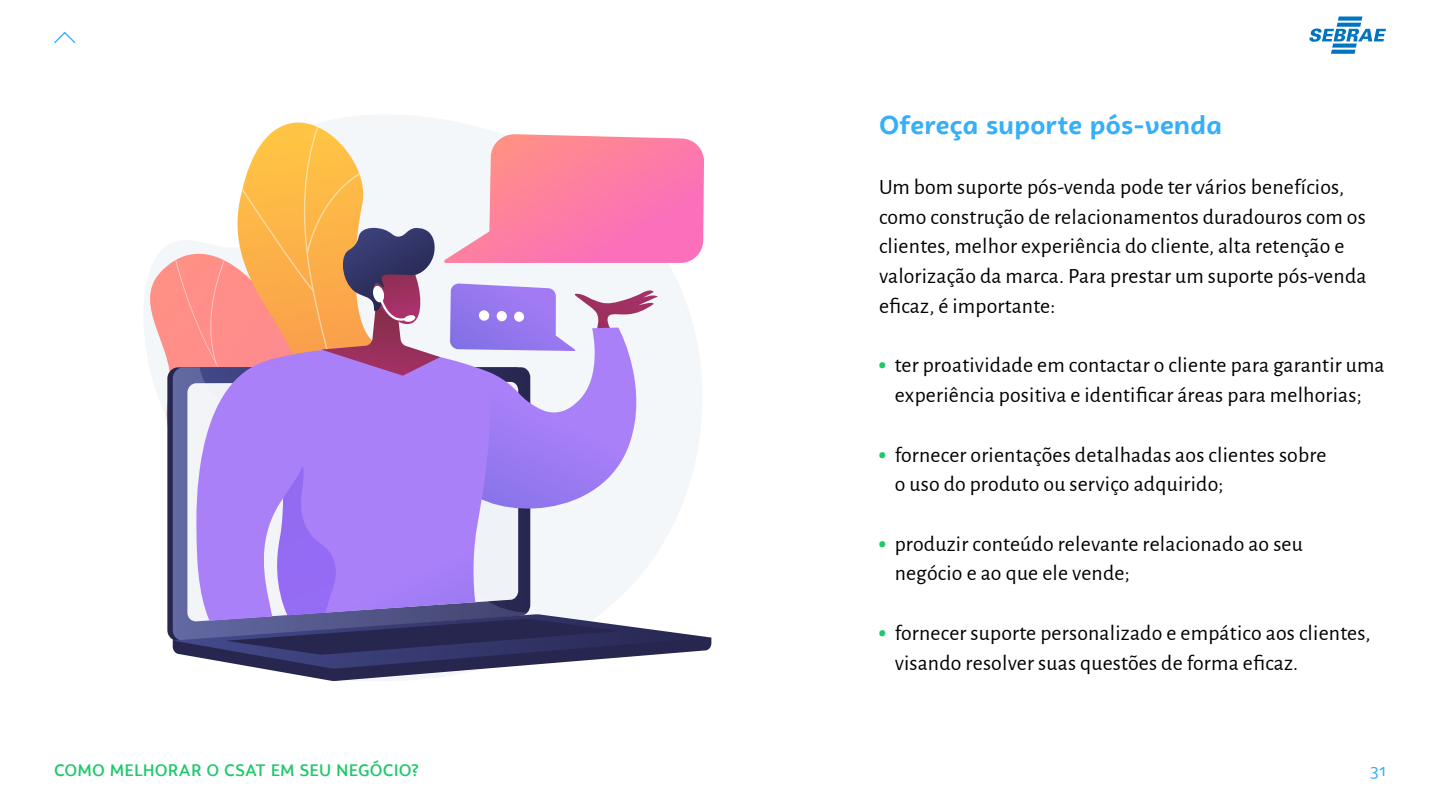
<style>
.page{position:relative;width:1440px;height:810px;background:#fff}
.page>*{position:absolute;margin:0;border:0;box-sizing:border-box;transform-origin:0 0}
.t1{font:700 26.25px "Campuni";letter-spacing:.01em;color:#35b0f8}
.t2{font:21.75px/29.7px "Alegreya Sans";letter-spacing:.01em;color:#000}
.t3{font:500 16.5px "Campuni";letter-spacing:.01em;color:#1ec96b}
.t4{font:16.5px "Campuni";color:#35b0f8}
.s1{font-weight:900;color:#1ec96b}
</style>
<div class="page">
<svg style="left:54px;top:31px;width:22px;height:13px"></svg>
<svg style="left:1310px;top:17px;width:76px;height:37px"></svg>
<svg style="left:144px;top:254px;width:15px;height:143px"></svg>
<svg style="left:286px;top:123px;width:106px;height:11px"></svg>
<svg style="left:159px;top:134px;width:552px;height:547px"></svg>
<p class="t1" style="left:879px;top:109px;width:344px">Ofereça suporte pós-venda</p>
<p class="t2" style="left:879px;top:171px;width:489px">Um bom suporte pós-venda pode ter vários benefícios, como construção de relacionamentos duradouros com os clientes, melhor experiência do cliente, alta retenção e valorização da marca. Para prestar um suporte pós-venda eficaz, é importante:</p>
<p class="t2" style="left:879px;top:349px;width:507px;text-align:center"><span class="s1">ۨ</span> ter proatividade em contactar o cliente para garantir uma experiência positiva e identificar áreas para melhorias;</p>
<p class="t2" style="left:895px;top:438px;width:433px;text-indent:-16px"><span class="s1">ۨ</span> fornecer orientações detalhadas aos clientes sobre o uso do produto ou serviço adquirido;</p>
<p class="t2" style="left:895px;top:528px;width:410px;text-indent:-16px"><span class="s1">ۨ</span> produzir conteúdo relevante relacionado ao seu negócio e ao que ele vende;</p>
<p class="t2" style="left:895px;top:617px;width:477px;text-indent:-16px"><span class="s1">ۨ</span> fornecer suporte personalizado e empático aos clientes, visando resolver suas questões de forma eficaz.</p>
<p class="t3" style="left:54px;top:760px;width:367px">COMO MELHORAR O CSAT EM SEU NEGÓCIO?</p>
<p class="t4" style="left:1370px;top:760px;width:17px">31</p>
</div>
